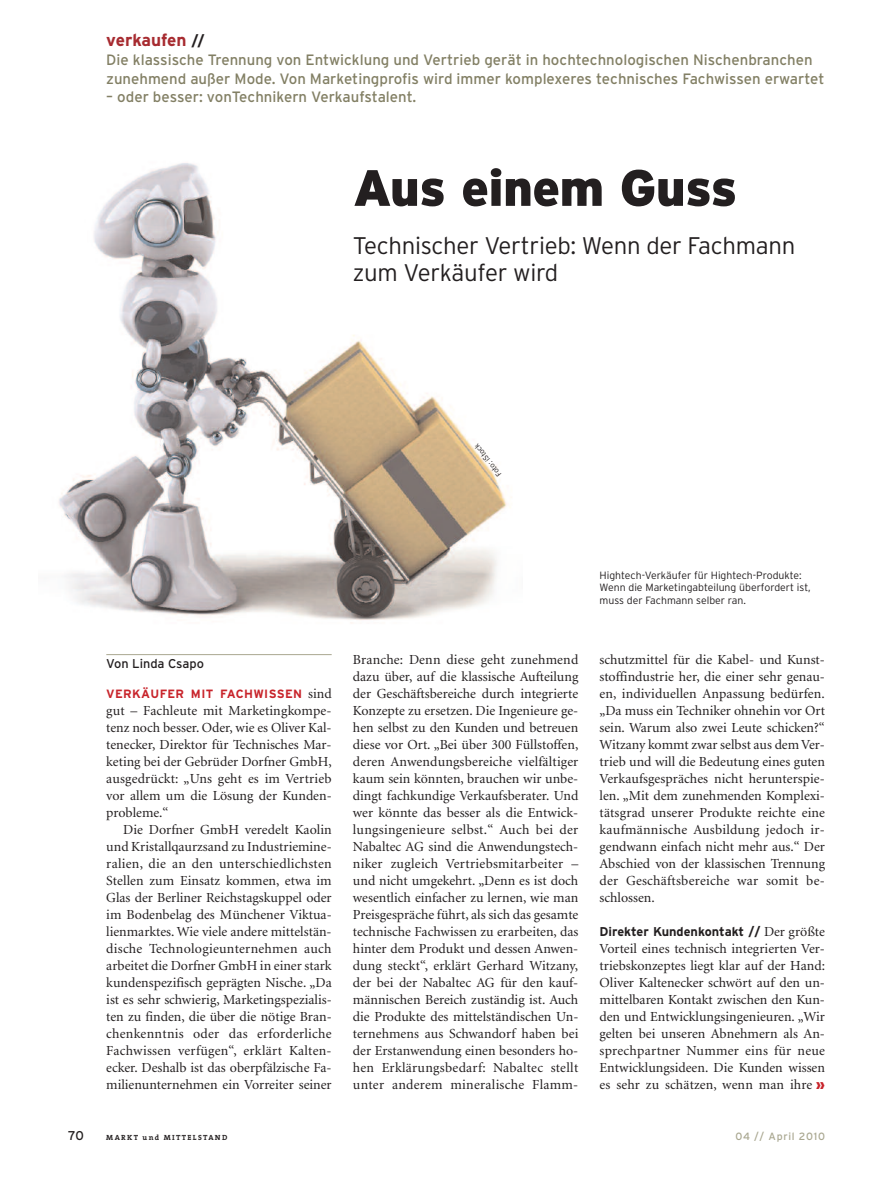
<style>
.page{position:relative;width:893px;height:1191px;background:#fff}
.page>*{position:absolute;margin:0;border:0;box-sizing:border-box;transform-origin:0 0}
.t1{font:900 51px "Interstate";letter-spacing:-.015em;color:#231f20}
.t2{font:300 24px/27px "Interstate";letter-spacing:-.015em;color:#231f20}
.t3{font:700 17.25px "Interstate";color:#a72b30}
.t4{font:15px/18.8px "Interstate";color:#827f64}
.t5{font:13.8px/17px "Minion";color:#231f20;text-align:justify}
.t6{font:700 12.75px "Interstate";color:#231f20}
.t7{font:12.75px "Interstate";color:#231f20}
.t8{font:700 12px "Interstate";letter-spacing:.025em;color:#c8242b}
.t9{font:300 10.5px/12.8px "Interstate";color:#231f20}
.t10{font:10.5px "Interstate";letter-spacing:.065em;color:#a9a790}
.t11{font:700 7.5px "The Serif";letter-spacing:.18em;color:#231f20}
.t12{font:300 7.5px "Interstate";color:#231f20}
.s1{font-size:15px;color:#231f20}
.s2{font-family:"Minion";font-weight:400;font-size:13.8px;color:#231f20}
.s3{font-family:"Minion";font-weight:400;font-size:13.8px}
.s4{font-family:"Interstate";font-weight:900;font-size:13.2px;color:#c8242b}
</style>
<div class="page">
<img style="left:59px;top:163px;width:453px;height:461px">
<hr style="left:106px;top:654px;width:226px;height:1px;background:#a9a790">
<p class="t3" style="left:106px;top:30px;width:100px">verkaufen <span class="s1">//</span></p>
<p class="t4" style="left:106px;top:50px;width:720px">Die klassische Trennung von Entwicklung und Vertrieb gerät in hochtechnologischen Nischenbranchen zunehmend außer Mode. Von Marketingprofis wird immer komplexeres technisches Fachwissen erwartet</p>
<p class="t4" style="left:106px;top:88px;width:312px">– oder besser: vonTechnikern Verkaufstalent.</p>
<h1 class="t1" style="left:353px;top:158px;width:386px">Aus einem Guss</h1>
<h2 class="t2" style="left:353px;top:232px;width:444px">Technischer Vertrieb: Wenn der Fachmann zum Verkäufer wird</h2>
<p class="t12" style="left:496px;top:478px;width:40px;rotate:-128deg">Fo ot : Si ot ck</p>
<p class="t7" style="left:106px;top:656px;width:99px">Von Linda Csapo</p>
<p class="t8" style="left:106px;top:686px;width:227px">VERKÄUFER MIT FACHWISSEN <span class="s2">sind</span></p>
<p class="t5" style="left:106px;top:703px;width:227px">gut – Fachleute mit Marketingkompe&shy;tenz noch besser. Oder, wie es Oliver Kal&shy;tenecker, Direktor für Technisches Mar&shy;keting bei der Gebrüder Dorfner GmbH, ausgedrückt: „Uns geht es im Vertrieb vor allem um die Lösung der Kunden&shy;probleme.“</p>
<p class="t5" style="left:106px;top:822px;width:227px;text-indent:17px">Die Dorfner GmbH veredelt Kaolin und Kristallqaurzsand zu Industriemine&shy;ralien, die an den unterschiedlichsten Stellen zum Einsatz kommen, etwa im Glas der Berliner Reichstagskuppel oder im Bodenbelag des Münchener Viktua&shy;lienmarktes. Wie viele andere mittelstän&shy;dische Technologieunternehmen auch arbeitet die Dorfner GmbH in einer stark kundenspezifisch geprägten Nische. „Da ist es sehr schwierig, Marketingspezialis&shy;ten zu finden, die über die nötige Bran&shy;chenkenntnis oder das erforderliche Fachwissen verfügen“, erklärt Kalten&shy;ecker. Deshalb ist das oberpfälzische Fa&shy;milienunternehmen ein Vorreiter seiner</p>
<p class="t9" style="left:600px;top:568px;width:213px">Hightech-Verkäufer für Hightech-Produkte:<br>Wenn die Marketingabteilung überfordert ist, muss der Fachmann selber ran.</p>
<p class="t5" style="left:353px;top:652px;width:227px">Branche: Denn diese geht zunehmend dazu über, auf die klassische Aufteilung der Geschäftsbereiche durch integrierte Konzepte zu ersetzen. Die Ingenieure ge&shy;hen selbst zu den Kunden und betreuen diese vor Ort. „Bei über 300 Füllstoffen, deren Anwendungsbereiche vielfältiger kaum sein könnten, brauchen wir unbe&shy;dingt fachkundige Verkaufsberater. Und wer könnte das besser als die Entwick&shy;lungsingenieure selbst.“ Auch bei der Nabaltec AG sind die Anwendungstech&shy;niker zugleich Vertriebsmitarbeiter – und nicht umgekehrt. „Denn es ist doch wesentlich einfacher zu lernen, wie man Preisgespräche führt, als sich das gesamte technische Fachwissen zu erarbeiten, das hinter dem Produkt und dessen Anwen&shy;dung steckt“, erklärt Gerhard Witzany, der bei der Nabaltec AG für den kauf&shy;männischen Bereich zuständig ist. Auch die Produkte des mittelständischen Un&shy;ternehmens aus Schwandorf haben bei der Erstanwendung einen besonders ho&shy;hen Erklärungsbedarf: Nabaltec stellt unter anderem mineralische Flamm-</p>
<p class="t5" style="left:600px;top:652px;width:227px">schutzmittel für die Kabel- und Kunst&shy;stoffindustrie her, die einer sehr genau&shy;en, individuellen Anpassung bedürfen. „Da muss ein Techniker ohnehin vor Ort sein. Warum also zwei Leute schicken?“ Witzany kommt zwar selbst aus dem Ver&shy;trieb und will die Bedeutung eines guten Verkaufsgespräches nicht herunterspie&shy;len. „Mit dem zunehmenden Komplexi&shy;tätsgrad unserer Produkte reichte eine kaufmännische Ausbildung jedoch ir&shy;gendwann einfach nicht mehr aus.“ Der Abschied von der klassischen Trennung der Geschäftsbereiche war somit be&shy;schlossen.</p>
<p class="t6" style="left:600px;top:924px;width:227px">Direkter Kundenkontakt // <span class="s3">Der größte</span></p>
<p class="t5" style="left:600px;top:941px;width:227px">Vorteil eines technisch integrierten Ver&shy;triebskonzeptes liegt klar auf der Hand:<br>Oliver Kaltenecker schwört auf den un&shy;mittelbaren Kontakt zwischen den Kun&shy;den und Entwicklungsingenieuren. „Wir gelten bei unseren Abnehmern als An&shy;sprechpartner Nummer eins für neue Entwicklungsideen. Die Kunden wissen es sehr zu schätzen, wenn man ihre <span class="s4">»</span></p>
<p class="t7" style="left:68px;top:1128px;width:18px">70</p>
<p class="t11" style="left:106px;top:1135px;width:123px">MARKT und MITTELSTAND</p>
<p class="t10" style="left:735px;top:1130px;width:91px">04 // April 2010</p>
</div>
